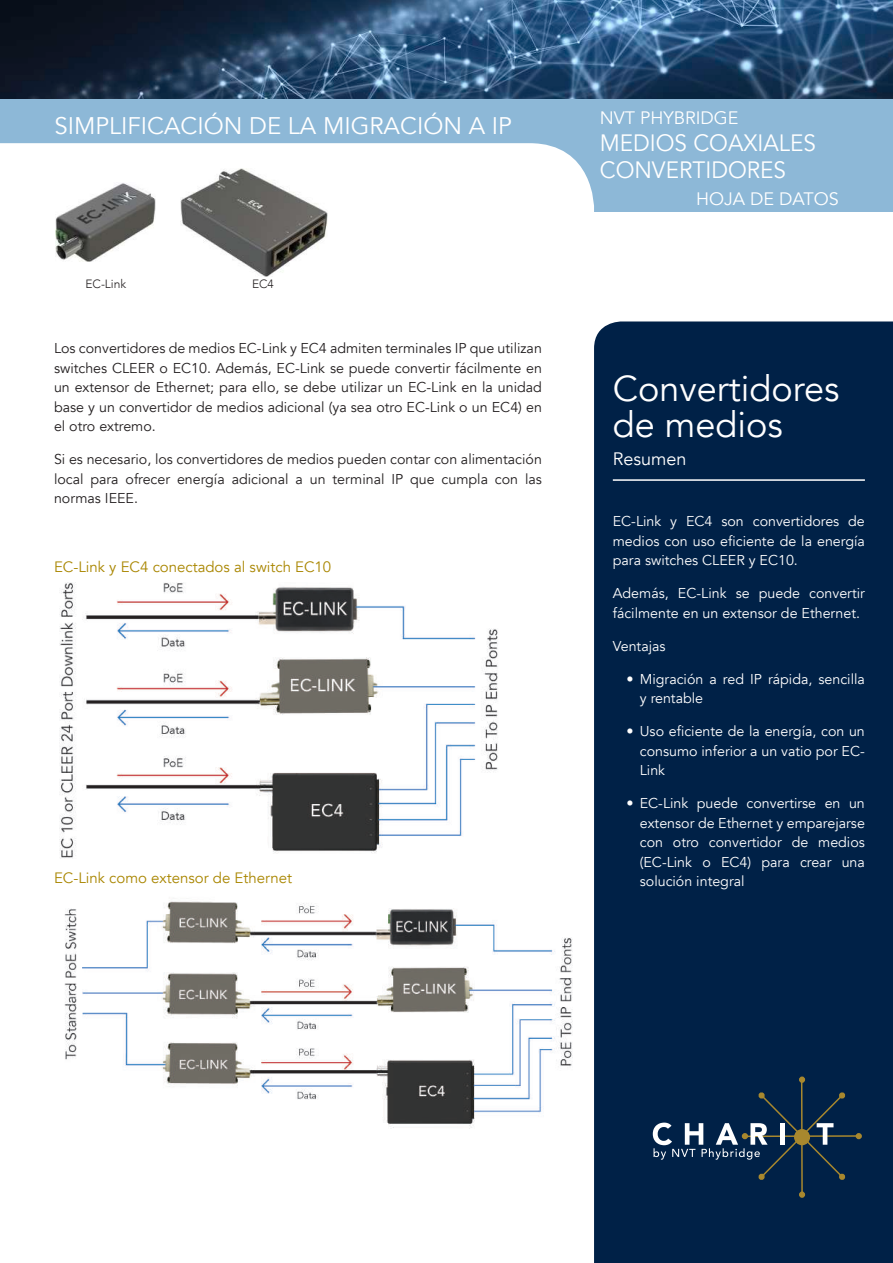
<style>
.page{position:relative;width:893px;height:1263px;background:#fff}
.page>*{position:absolute;margin:0;border:0;box-sizing:border-box;transform-origin:0 0}
.t1{font:36px/36px "Avenir";color:#fff}
.t2{font:24px "Avenir";color:#fff}
.t3{font:23.7px/27px "Avenir";color:#fff;scale:.95 1}
.t4{font:18px "Avenir";color:#fff}
.t5{font:15px "Avenir";color:#a98600}
.t6{font:14.25px/19.5px "Avenir";color:#231f20;text-align:justify}
.t7{font:14.25px/19.5px "Avenir";color:#fff;text-align:justify}
.t8{font:300 12px "Avenir";color:#231f20}
</style>
<div class="page">
<div style="left:0;top:99px;width:893px;height:113px;background:#8db8d7"></div>
<img style="left:0;top:0;width:893px;height:99px">
<div style="left:594px;top:321px;width:299px;height:942px;background:#002147"></div>
<div style="left:0;top:143px;width:594px;height:114px;background:#fff"></div>
<hr style="left:613px;top:479px;width:252px;height:2px;background:#fff">
<img style="left:56px;top:182px;width:100px;height:80px">
<img style="left:180px;top:169px;width:148px;height:108px">
<hr style="left:746px;top:1135px;width:114px;height:2px;background:#a8882e">
<svg style="left:856px;top:1133px;width:6px;height:6px"></svg>
<hr style="left:801px;top:1078px;width:2px;height:115px;background:#a8882e">
<div style="left:799px;top:1076px;width:6px;height:7px;border:2px solid #a8882e;border-radius:50%"></div>
<div style="left:799px;top:1191px;width:6px;height:7px;border:2px solid #a8882e;border-radius:50%"></div>
<svg style="left:653px;top:1091px;width:194px;height:90px;background:#1c3754"></svg>
<img style="left:60px;top:583px;width:438px;height:276px">
<img style="left:64px;top:901px;width:509px;height:228px">
<h2 class="t2" style="left:54px;top:111px;width:459px">SIMPLIFICACIÓN DE LA MIGRACIÓN A IP</h2>
<p class="t4" style="left:600px;top:107px;width:140px">NVT PHYBRIDGE</p>
<h3 class="t3" style="left:600px;top:130px;width:229px">MEDIOS COAXIALES<br>CONVERTIDORES</h3>
<p class="t4" style="left:696px;top:188px;width:144px">HOJA DE DATOS</p>
<p class="t8" style="left:85px;top:277px;width:42px">EC-Link</p>
<p class="t8" style="left:252px;top:277px;width:23px">EC4</p>
<p class="t6" style="left:54px;top:339px;width:489px">Los convertidores de medios EC-Link y EC4 admiten terminales IP que utilizan switches CLEER o EC10. Además, EC-Link se puede convertir fácilmente en un extensor de Ethernet; para ello, se debe utilizar un EC-Link en la unidad base y un convertidor de medios adicional (ya sea otro EC-Link o un EC4) en el otro extremo.</p>
<p class="t6" style="left:54px;top:450px;width:489px">Si es necesario, los convertidores de medios pueden contar con alimentación local para ofrecer energía adicional a un terminal IP que cumpla con las normas IEEE.</p>
<p class="t5" style="left:54px;top:558px;width:279px">EC-Link y EC4 conectados al switch EC10</p>
<p class="t5" style="left:54px;top:869px;width:240px">EC-Link como extensor de Ethernet</p>
<h1 class="t1" style="left:613px;top:371px;width:228px">Convertidores de medios</h1>
<p class="t4" style="left:613px;top:448px;width:75px">Resumen</p>
<p class="t7" style="left:613px;top:512px;width:254px">EC-Link y EC4 son convertidores de medios con uso eficiente de la energía para switches CLEER y EC10.</p>
<p class="t7" style="left:613px;top:584px;width:254px">Además, EC-Link se puede convertir fácilmente en un extensor de Ethernet.</p>
<p class="t7" style="left:613px;top:636px;width:54px">Ventajas</p>
<p class="t7" style="left:640px;top:669px;width:227px;text-indent:-14px">• Migración a red IP rápida, sencilla y rentable</p>
<p class="t7" style="left:640px;top:722px;width:227px;text-indent:-14px">• Uso eficiente de la energía, con un consumo inferior a un vatio por EC-Link</p>
<p class="t7" style="left:640px;top:794px;width:227px;text-indent:-14px">• EC-Link puede convertirse en un extensor de Ethernet y emparejarse con otro convertidor de medios (EC-Link o EC4) para crear una solución integral</p>
</div>
